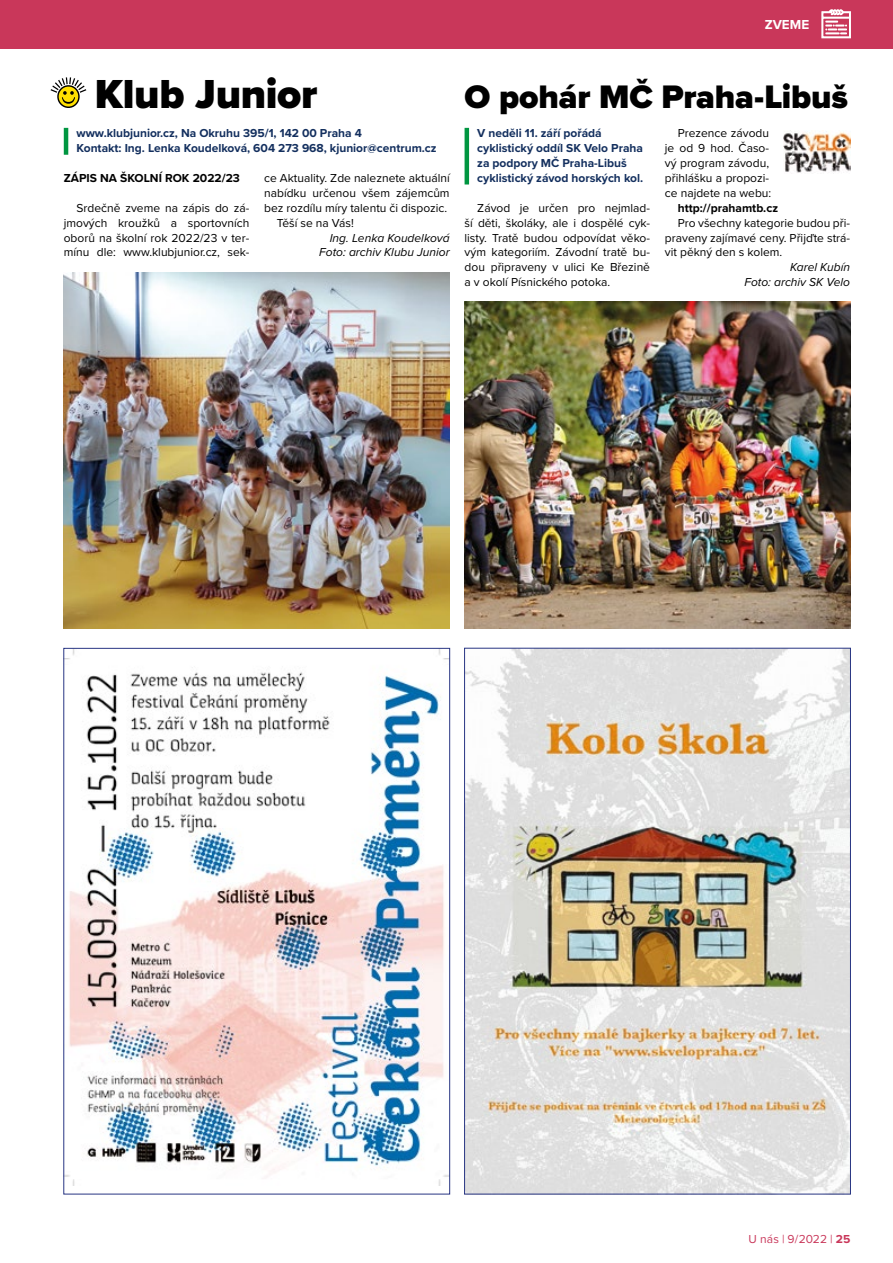
<style>
.page{position:relative;width:893px;height:1263px;background:#fff}
.page>*{position:absolute;margin:0;border:0;box-sizing:border-box;transform-origin:0 0}
.nadpis-01{font:900 42px "Proxima Nova";letter-spacing:-.01em;color:#000}
.nadpis-01-2{font:900 33.75px "Proxima Nova";letter-spacing:-.005em;color:#000}
.t1{font:700 13.5px "Proxima Nova";color:#fff}
.text{font:12px/14.9px "Proxima Nova";color:#000;text-align:justify}
.perex{font:700 12px/14.9px "Proxima Nova";color:#132f5e}
.podpis{font:italic 12px "Proxima Nova";color:#000}
.nadpis-02{font:700 12px "Proxima Nova";color:#000}
.text-2{font:700 12px "Proxima Nova";color:#000}
.t2{font:12px "Proxima Nova";letter-spacing:.005em;color:#c9375a}
.s1{font-weight:700}
</style>
<div class="page">
<div style="left:0;top:0;width:893px;height:48px;background:#c9375a"></div>
<svg style="left:821px;top:9px;width:30px;height:29px"></svg>
<hr style="left:0;top:0;width:1px;height:48px;background:#f6a200">
<img style="left:64px;top:273px;width:386px;height:355px">
<svg style="left:51px;top:77px;width:35px;height:31px"></svg>
<hr style="left:64px;top:128px;width:4px;height:27px;background:#009641">
<img style="left:466px;top:650px;width:383px;height:542px">
<hr style="left:465px;top:128px;width:4px;height:56px;background:#009641">
<img style="left:783px;top:130px;width:67px;height:43px">
<img style="left:465px;top:302px;width:385px;height:326px">
<img style="left:65px;top:650px;width:383px;height:536px">
<p class="t1" style="left:765px;top:15px;width:46px">ZVEME</p>
<p class="nadpis-01" style="left:95px;top:62px;width:224px">Klub Junior</p>
<p class="perex" style="left:77px;top:126px;width:287px">www.klubjunior.cz, Na Okruhu 395/1, 142 00 Praha 4</p>
<p class="perex" style="left:77px;top:141px;width:362px">Kontakt: Ing. Lenka Koudelková, 604 273 968, kjunior@centrum.cz</p>
<p class="nadpis-02" style="left:64px;top:169px;width:178px">ZÁPIS NA ŠKOLNÍ ROK 2022/23</p>
<p class="text" style="left:64px;top:200px;width:187px;text-indent:13px">Srdečně zveme na zápis do zá&shy;jmových kroužků a sportovních oborů na školní rok 2022/23 v ter&shy;mínu dle: www.klubjunior.cz, sek-</p>
<p class="text" style="left:264px;top:170px;width:187px">ce Aktuality. Zde naleznete aktuální nabídku určenou všem zájemcům bez rozdílu míry talentu či dispozic.</p>
<p class="text" style="left:277px;top:215px;width:78px">Těší se na Vás!</p>
<p class="podpis" style="left:330px;top:229px;width:121px">Ing. Lenka Koudelková</p>
<p class="podpis" style="left:319px;top:243px;width:132px">Foto: archiv Klubu Junior</p>
<p class="nadpis-01-2" style="left:465px;top:71px;width:385px">O pohár MČ Praha-Libuš</p>
<p class="perex" style="left:477px;top:126px;width:167px">V neděli 11. září pořádá cyklistický oddíl SK Velo Praha za podpory MČ Praha-Libuš cyklistický závod horských kol.</p>
<p class="text" style="left:465px;top:200px;width:187px;text-indent:13px">Závod je určen pro nejmlad&shy;ší děti, školáky, ale i dospělé cyk&shy;listy. Tratě budou odpovídat věko&shy;vým kategoriím. Závodní tratě bu&shy;dou připraveny v ulici Ke Březině a v okolí Písnického potoka.</p>
<p class="text" style="left:665px;top:125px;width:108px;text-align:left;text-indent:13px">Prezence závodu je od 9 hod. Časo&shy;vý program závodu, přihlášku a propozi&shy;ce najdete na webu:</p>
<p class="text-2" style="left:678px;top:199px;width:102px">http://prahamtb.cz</p>
<p class="text" style="left:665px;top:215px;width:187px;text-indent:13px">Pro všechny kategorie budou při&shy;praveny zajímavé ceny. Přijďte strá&shy;vit pěkný den s kolem.</p>
<p class="podpis" style="left:790px;top:258px;width:62px">Karel Kubín</p>
<p class="podpis" style="left:744px;top:273px;width:107px">Foto: archiv SK Velo</p>
<p class="t2" style="left:748px;top:1230px;width:103px">U nás | 9/2022 | <span class="s1">25</span></p>
</div>
